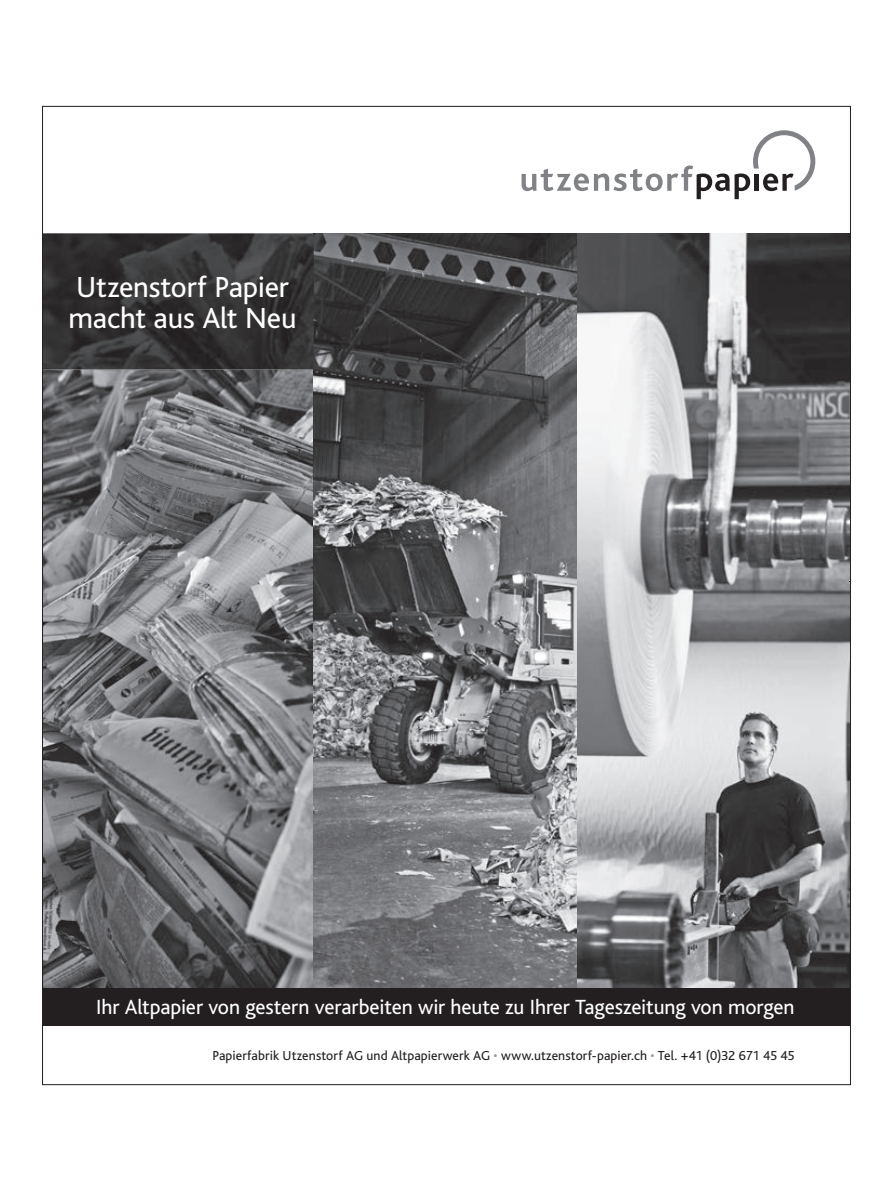
<style>
.page{position:relative;width:893px;height:1191px;background:#fff}
.page>*{position:absolute;margin:0;border:0;box-sizing:border-box;transform-origin:0 0}
.t1{font:30.3px/30.3px "Bliss";letter-spacing:-.005em;color:#fff}
.t2{font:21.45px "Bliss";letter-spacing:-.005em;color:#fff}
.t3{font:13.65px "Bliss";letter-spacing:.005em;color:#231f20}
.s1{color:#939598}
</style>
<div class="page">
<img style="left:44px;top:369px;width:270px;height:619px">
<img style="left:314px;top:233px;width:264px;height:755px">
<img style="left:578px;top:233px;width:271px;height:755px">
<svg style="left:522px;top:130px;width:293px;height:69px"></svg>
<img style="left:44px;top:233px;width:270px;height:136px">
<div style="left:43px;top:988px;width:807px;height:38px;background:#231f20"></div>
<h1 class="t1" style="left:69px;top:273px;width:230px">Utzenstorf Papier macht aus Alt Neu</h1>
<h2 class="t2" style="left:96px;top:995px;width:700px">Ihr Altpapier von gestern verarbeiten wir heute zu Ihrer Tageszeitung von morgen</h2>
<p class="t3" style="left:212px;top:1048px;width:584px">Papierfabrik Utzenstorf AG und Altpapierwerk AG <span class="s1">•</span> www.utzenstorf-papier.ch <span class="s1">•</span> Tel. +41 (0)32 671 45 45</p>
</div>
